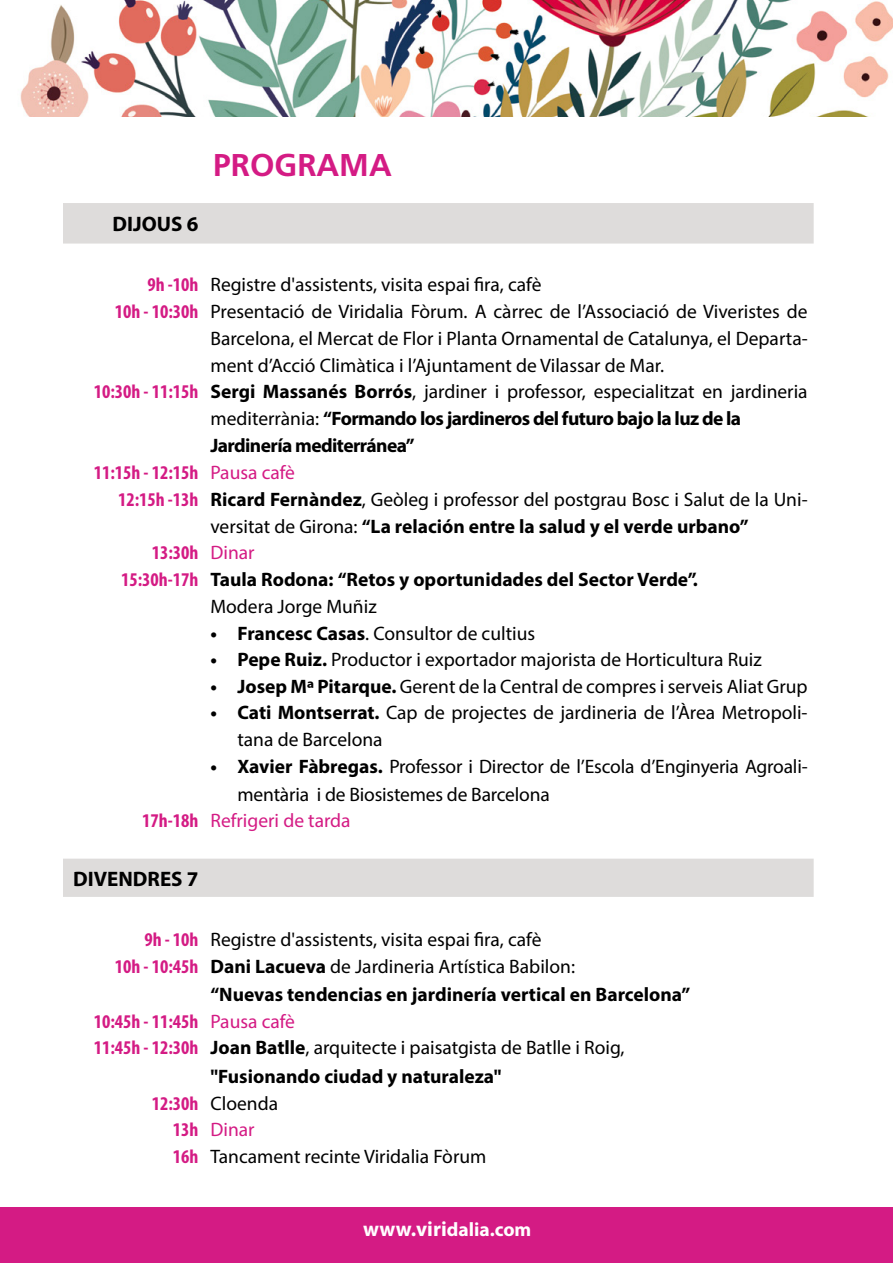
<style>
.page{position:relative;width:893px;height:1263px;background:#fff}
.page>*{position:absolute;margin:0;border:0;box-sizing:border-box;transform-origin:0 0}
.t1{font:700 31.5px "Frutiger";color:#d41b84}
.t2{font:700 21px "Myriad Pro";color:#000}
.t3{font:19.5px/27px "Myriad Pro";color:#000}
.t4{font:700 19.5px/26.5px "Myriad Pro";color:#000}
.t5{font:700 19.5px "Myriad Pro";letter-spacing:-.03em;color:#000}
.t6{font:700 condensed 19.5px "Myriad Pro";color:#d41b84}
.t7{font:19.5px "Myriad Pro";color:#d41b84}
.t8{font:700 19.5px "Myriad Pro";color:#fff}
.s1{font-weight:700;font-stretch:condensed;color:#d41b84}
.s2{font-weight:700}
.s3{font-weight:400}
.s4{font-weight:400;font-stretch:normal}
.s5{font-stretch:condensed;color:#d41b84}
.s6{font-weight:700;font-stretch:condensed}
.s7{font-weight:400;color:#d41b84}
.s8{font-size:21px}
</style>
<div class="page">
<img style="left:20px;top:0;width:873px;height:116px">
<svg style="left:63px;top:203px;width:751px;height:694px"></svg>
<div style="left:0;top:1207px;width:893px;height:56px;background:#d41b84"></div>
<p class="t2" style="left:113px;top:210px;width:87px">DIJOUS 6</p>
<h1 class="t1" style="left:213px;top:147px;width:180px">PROGRAMA</h1>
<p class="t3" style="left:148px;top:271px;width:395px"><span class="s1">9h -10h</span> Registre d'assistents, visita espai fira, cafè</p>
<p class="t3" style="left:115px;top:297px;width:694px"><span class="s1">10h - 10:30h</span> Presentació de Viridalia Fòrum. A càrrec de l’Associació de Viveristes de</p>
<p class="t3" style="left:210px;top:324px;width:599px">Barcelona, el Mercat de Flor i Planta Ornamental de Catalunya, el Departa-</p>
<p class="t3" style="left:210px;top:351px;width:455px">ment d’Acció Climàtica i l’Ajuntament de Vilassar de Mar.</p>
<p class="t3" style="left:94px;top:378px;width:715px"><span class="s1">10:30h - 11:15h</span> <span class="s2">Sergi Massanés Borrós</span>, jardiner i professor, especialitzat en jardineria</p>
<p class="t5" style="left:210px;top:406px;width:532px"><span class="s3">mediterrània:</span> “Formando los jardineros del futuro bajo la luz de la</p>
<p class="t5" style="left:210px;top:433px;width:206px">Jardinería mediterránea”</p>
<p class="t6" style="left:94px;top:460px;width:203px">11:15h - 12:15h <span class="s4">Pausa cafè</span></p>
<p class="t3" style="left:118px;top:485px;width:691px"><span class="s1">12:15h -13h</span> <span class="s2">Ricard Fernàndez</span>, Geòleg i professor del postgrau Bosc i Salut de la Uni-</p>
<p class="t4" style="left:210px;top:512px;width:540px"><span class="s3">versitat de Girona:</span> “La relación entre la salud y el verde urbano”</p>
<p class="t6" style="left:152px;top:541px;width:104px">13:30h <span class="s4">Dinar</span></p>
<p class="t4" style="left:121px;top:565px;width:578px"><span class="s5">15:30h-17h</span> Taula Rodona: “Retos y oportunidades del Sector Verde”.</p>
<p class="t3" style="left:210px;top:593px;width:168px">Modera Jorge Muñiz</p>
<p class="t3" style="left:210px;top:619px;width:326px"><span class="s2">• Francesc Casas</span>. Consultor de cultius</p>
<p class="t3" style="left:210px;top:646px;width:553px"><span class="s2">• Pepe Ruiz.</span> Productor i exportador majorista de Horticultura Ruiz</p>
<p class="t3" style="left:210px;top:672px;width:599px"><span class="s2">• Josep Mª Pitarque.</span> Gerent de la Central de compres i serveis Aliat Grup</p>
<p class="t3" style="left:237px;top:699px;width:572px;text-indent:-27px"><span class="s2">• Cati Montserrat.</span> Cap de projectes de jardineria de l’Àrea Metropoli&shy;tana de Barcelona</p>
<p class="t3" style="left:210px;top:753px;width:599px"><span class="s2">• Xavier Fàbregas.</span> Professor i Director de l’Escola d’Enginyeria Agroali-</p>
<p class="t3" style="left:237px;top:780px;width:314px">mentària i de Biosistemes de Barcelona</p>
<p class="t7" style="left:142px;top:808px;width:210px"><span class="s6">17h-18h</span> Refrigeri de tarda</p>
<p class="t2" style="left:73px;top:865px;width:127px">DIVENDRES 7</p>
<p class="t3" style="left:115px;top:926px;width:462px;line-height:26.5px;text-align:center"><span class="s1">9h - 10h</span> Registre d'assistents, visita espai fira, cafè<br><span class="s1">10h - 10:45h</span> <span class="s2">Dani Lacueva</span> de Jardineria Artística Babilon:</p>
<p class="t4" style="left:94px;top:981px;width:598px;text-indent:117px">“Nuevas tendencias en jardinería vertical en Barcelona”<br><span class="s5">10:45h - 11:45h</span> <span class="s7">Pausa cafè<br></span><span class="s5">11:45h - 12:30h</span> Joan Batlle<span class="s3">, arquitecte i paisatgista de Batlle i Roig,</span></p>
<p class="t4" style="left:210px;top:1062px;width:293px">"Fusionando ciudad y naturaleza"</p>
<p class="t3" style="left:152px;top:1089px;width:128px"><span class="s1">12:30h</span> Cloenda</p>
<p class="t7" style="left:173px;top:1117px;width:83px"><span class="s6">13h</span> Dinar</p>
<p class="t3" style="left:173px;top:1142px;width:315px"><span class="s1">16h</span> Tancament recinte Viridalia Fòrum</p>
<p class="t8" style="left:363px;top:1216px;width:170px"><span class="s8">www.viri</span>dalia.com</p>
</div>
